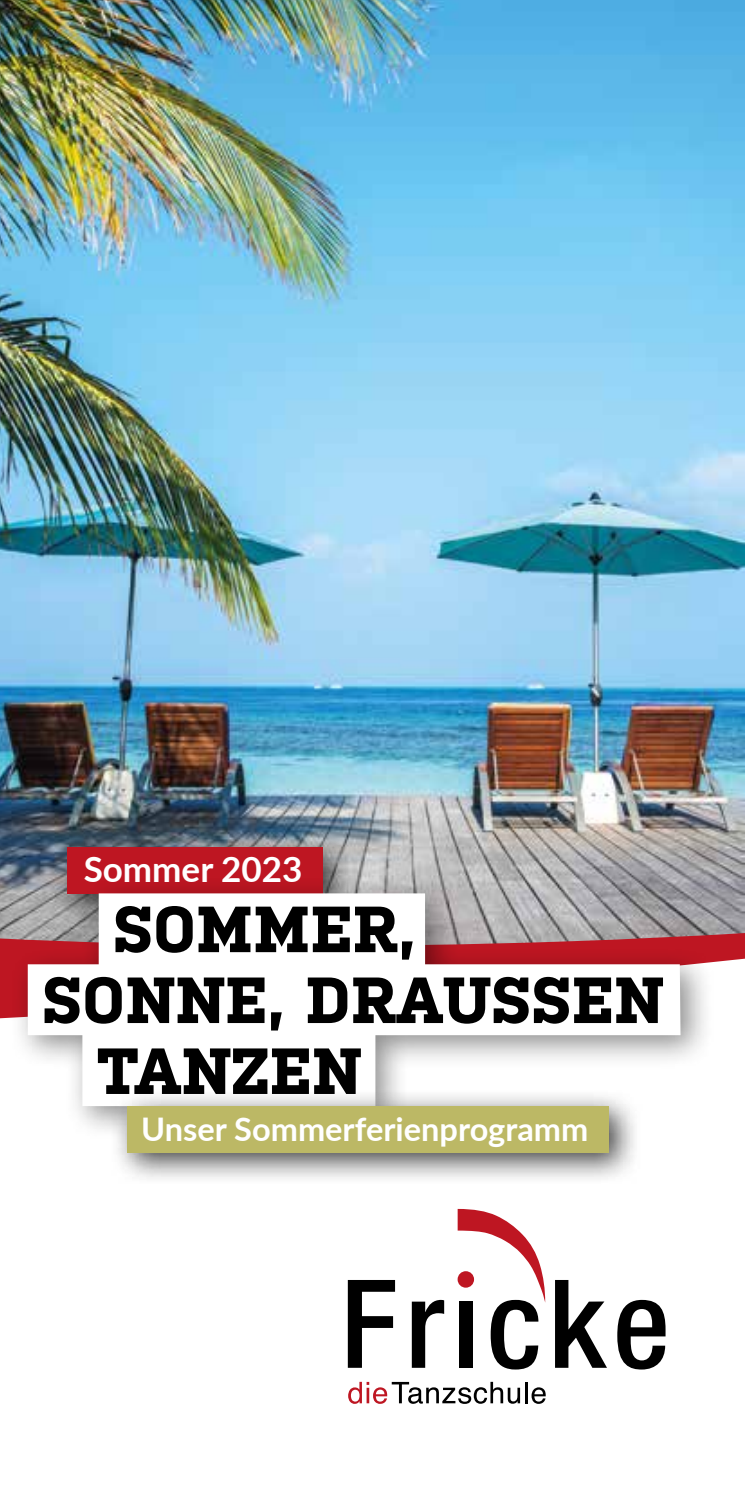
<style>
.page{position:relative;width:745px;height:1489px;background:#fff}
.page>*{position:absolute;margin:0;border:0;box-sizing:border-box;transform-origin:0 0}
.t1{font:700 65px/70.8px "Kulturista";color:#000}
.t2{font:700 35px "Lato";color:#fff}
.t3{font:700 32.5px "Lato";color:#fff}
</style>
<div class="page">
<img style="left:0;top:0;width:743px;height:932px">
<svg style="left:347px;top:1280px;width:48px;height:87px"></svg>
<svg style="left:411px;top:1299px;width:33px;height:68px"></svg>
<svg style="left:555px;top:1280px;width:51px;height:87px"></svg>
<svg style="left:617px;top:1299px;width:48px;height:70px"></svg>
<svg style="left:457px;top:1208px;width:88px;height:161px"></svg>
<svg style="left:348px;top:1381px;width:171px;height:22px"></svg>
<hr style="left:525px;top:1381px;width:2px;height:22px;background:#000">
<svg style="left:531px;top:1387px;width:14px;height:16px"></svg>
<svg style="left:0;top:932px;width:744px;height:86px"></svg>
<div style="left:49px;top:829px;width:308px;height:98px;background:#000;opacity:.75"></div>
<div style="left:67px;top:847px;width:255px;height:46px;background:#be1622"></div>
<div style="left:10px;top:875px;width:704px;height:265px;background:#000;opacity:.45"></div>
<svg style="left:28px;top:893px;width:652px;height:213px"></svg>
<div style="left:110px;top:1088px;width:532px;height:98px;background:#000;opacity:.75"></div>
<div style="left:127px;top:1106px;width:481px;height:46px;background:#bcb865"></div>
<p class="t2" style="left:84px;top:843px;width:220px">Sommer 2023</p>
<p class="t1" style="left:42px;top:893px;width:622px;text-indent:71px">SOMMER,<br>SONNE, DRAUSSEN</p>
<p class="t1" style="left:96px;top:1035px;width:266px">TANZEN</p>
<p class="t3" style="left:141px;top:1105px;width:448px">Unser Sommerferienprogramm</p>
</div>
